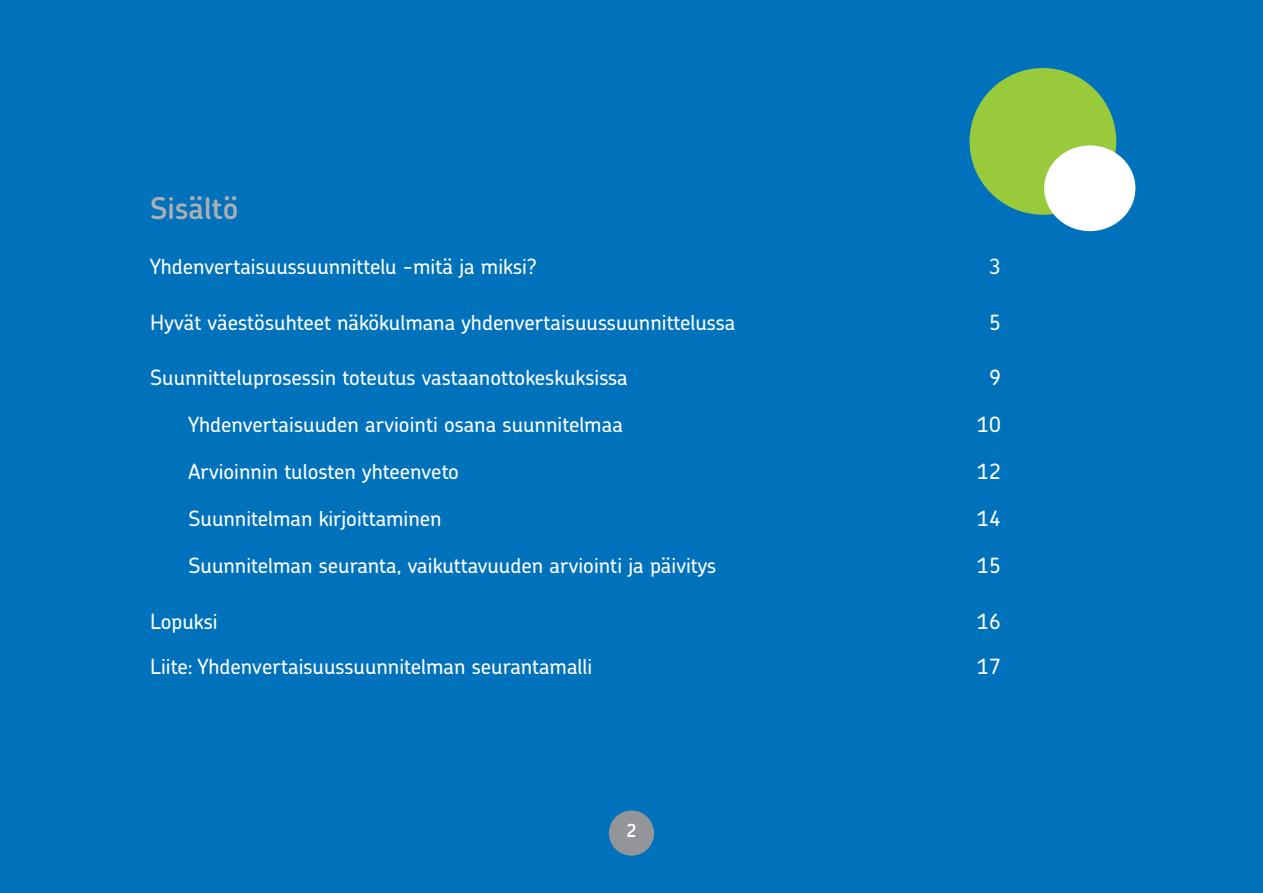
<style>
.page{position:relative;width:1263px;height:893px;background:#0072bc}
.page>*{position:absolute;margin:0;border:0;box-sizing:border-box;transform-origin:0 0}
._1-leipä{font:600 30px "Chevin";color:#adaeb2}
.otsikko2{font:500 21px "Chevin";color:#fff}
.t1{font:600 18px "Chevin";color:#fff}
</style>
<div class="page">
<div style="left:969px;top:68px;width:147px;height:147px;background:#99ca3b;border-radius:50%"></div>
<div style="left:1044px;top:145px;width:91px;height:86px;background:#fff;border-radius:50%"></div>
<div style="left:609px;top:810px;width:45px;height:46px;background:#939598;border-radius:50%"></div>
<p class="_1-leipä" style="left:150px;top:188px;width:90px">Sisältö</p>
<p class="otsikko2" style="left:150px;top:253px;width:389px">Yhdenvertaisuussuunnittelu -mitä ja miksi?</p>
<p class="otsikko2" style="left:989px;top:253px;width:13px">3</p>
<p class="otsikko2" style="left:150px;top:309px;width:587px">Hyvät väestösuhteet näkökulmana yhdenvertaisuussuunnittelussa</p>
<p class="otsikko2" style="left:989px;top:309px;width:13px">5</p>
<p class="otsikko2" style="left:150px;top:364px;width:479px">Suunnitteluprosessin toteutus vastaanottokeskuksissa</p>
<p class="otsikko2" style="left:989px;top:364px;width:13px">9</p>
<p class="otsikko2" style="left:188px;top:411px;width:436px">Yhdenvertaisuuden arviointi osana suunnitelmaa</p>
<p class="otsikko2" style="left:977px;top:411px;width:25px">10</p>
<p class="otsikko2" style="left:188px;top:458px;width:272px">Arvioinnin tulosten yhteenveto</p>
<p class="otsikko2" style="left:977px;top:458px;width:25px">12</p>
<p class="otsikko2" style="left:188px;top:505px;width:255px">Suunnitelman kirjoittaminen</p>
<p class="otsikko2" style="left:977px;top:505px;width:25px">14</p>
<p class="otsikko2" style="left:188px;top:552px;width:529px">Suunnitelman seuranta, vaikuttavuuden arviointi ja päivitys</p>
<p class="otsikko2" style="left:977px;top:552px;width:25px">15</p>
<p class="otsikko2" style="left:150px;top:608px;width:69px">Lopuksi</p>
<p class="otsikko2" style="left:977px;top:608px;width:25px">16</p>
<p class="otsikko2" style="left:150px;top:653px;width:444px">Liite: Yhdenvertaisuussuunnitelman seurantamalli</p>
<p class="otsikko2" style="left:977px;top:653px;width:25px">17</p>
<p class="t1" style="left:626px;top:819px;width:12px">2</p>
</div>
